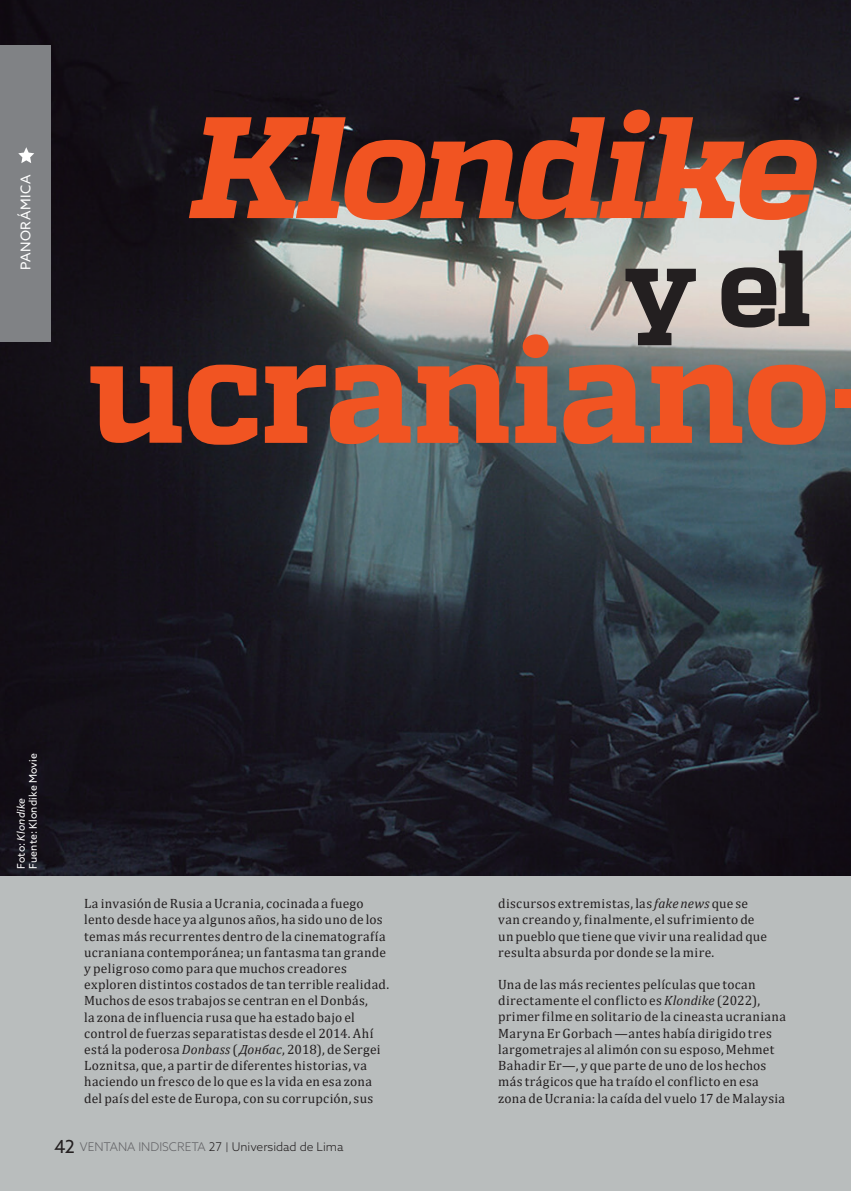
<style>
.page{position:relative;width:851px;height:1191px;background:#fff}
.page>*{position:absolute;margin:0;border:0;box-sizing:border-box;transform-origin:0 0}
.titular_base_nueva_v{font:800 144px "Quadon";letter-spacing:-.01em;color:#f15422}
.titular_base_nueva_v-2{font:italic 800 144px "Quadon";color:#f15422}
.titular_base_nueva_v-3{font:800 108px "Quadon";color:#231f20}
._0_CUERPO_DE_TXT_nue{font:13.5px/16.2px "Cambria";letter-spacing:.025em;color:#231f20}
._0_CUERPO_DE_TXT_nue-2{font:13.5px "Azo Sans";letter-spacing:.045em;color:#fff}
.t1{font:300 12px "Azo Sans";color:#231f20}
._04_FUENTE_FOTOS{font:10.5px/12px "Azo Sans";letter-spacing:.025em;color:#fff}
.s1{font-style:italic}
.s2{font-weight:400;font-size:18px}
.s3{color:#616164}
.s4{font-size:9.6px}
</style>
<div class="page">
<div style="left:0;top:0;width:850px;height:1191px;background:#b9bdbd"></div>
<img style="left:0;top:0;width:850px;height:875px">
<div style="left:0;top:45px;width:51px;height:296px;background:#808285"></div>
<svg style="left:18px;top:147px;width:16px;height:16px"></svg>
<p class="_0_CUERPO_DE_TXT_nue-2" style="left:17px;top:270px;width:98px;rotate:-90deg">PANORÁMICA</p>
<p class="titular_base_nueva_v-2" style="left:184px;top:84px;width:660px">Klondike</p>
<p class="titular_base_nueva_v-3" style="left:624px;top:225px;width:189px">y el</p>
<p class="titular_base_nueva_v" style="left:86px;top:308px;width:746px">ucraniano</p>
<p class="_04_FUENTE_FOTOS" style="left:15px;top:869px;width:118px;rotate:-90deg">Foto: <span class="s1">Klondike<br></span>Fuente: Klondike Movie</p>
<p class="_0_CUERPO_DE_TXT_nue" style="left:84px;top:895px;width:306px">La invasión de Rusia a Ucrania, cocinada a fuego lento desde hace ya algunos años, ha sido uno de los temas más recurrentes dentro de la cinematografía ucraniana contemporánea; un fantasma tan grande y peligroso como para que muchos creadores exploren distintos costados de tan terrible realidad.<br>Muchos de esos trabajos se centran en el Donbás,<br>la zona de influencia rusa que ha estado bajo el control de fuerzas separatistas desde el 2014. Ahí está la poderosa <span class="s1">Donbass</span> (<span class="s1">Донбас</span>, 2018), de Sergei Loznitsa, que, a partir de diferentes historias, va haciendo un fresco de lo que es la vida en esa zona del país del este de Europa, con su corrupción, sus</p>
<p class="_0_CUERPO_DE_TXT_nue" style="left:498px;top:895px;width:270px">discursos extremistas, las <span class="s1">fake news</span> que se van creando y, finalmente, el sufrimiento de un pueblo que tiene que vivir una realidad que resulta absurda por donde se la mire.</p>
<p class="_0_CUERPO_DE_TXT_nue" style="left:498px;top:976px;width:289px">Una de las más recientes películas que tocan directamente el conflicto es <span class="s1">Klondike</span> (2022), primer filme en solitario de la cineasta ucraniana Maryna Er Gorbach —antes había dirigido tres largometrajes al alimón con su esposo, Mehmet Bahadir Er—, y que parte de uno de los hechos más trágicos que ha traído el conflicto en esa zona de Ucrania: la caída del vuelo 17 de Malaysia</p>
<p class="t1" style="left:54px;top:1139px;width:291px"><span class="s2">42</span> <span class="s3">VENTANA INDISCRETA</span> 27 <span class="s4">|</span> Universidad de Lima</p>
</div>
